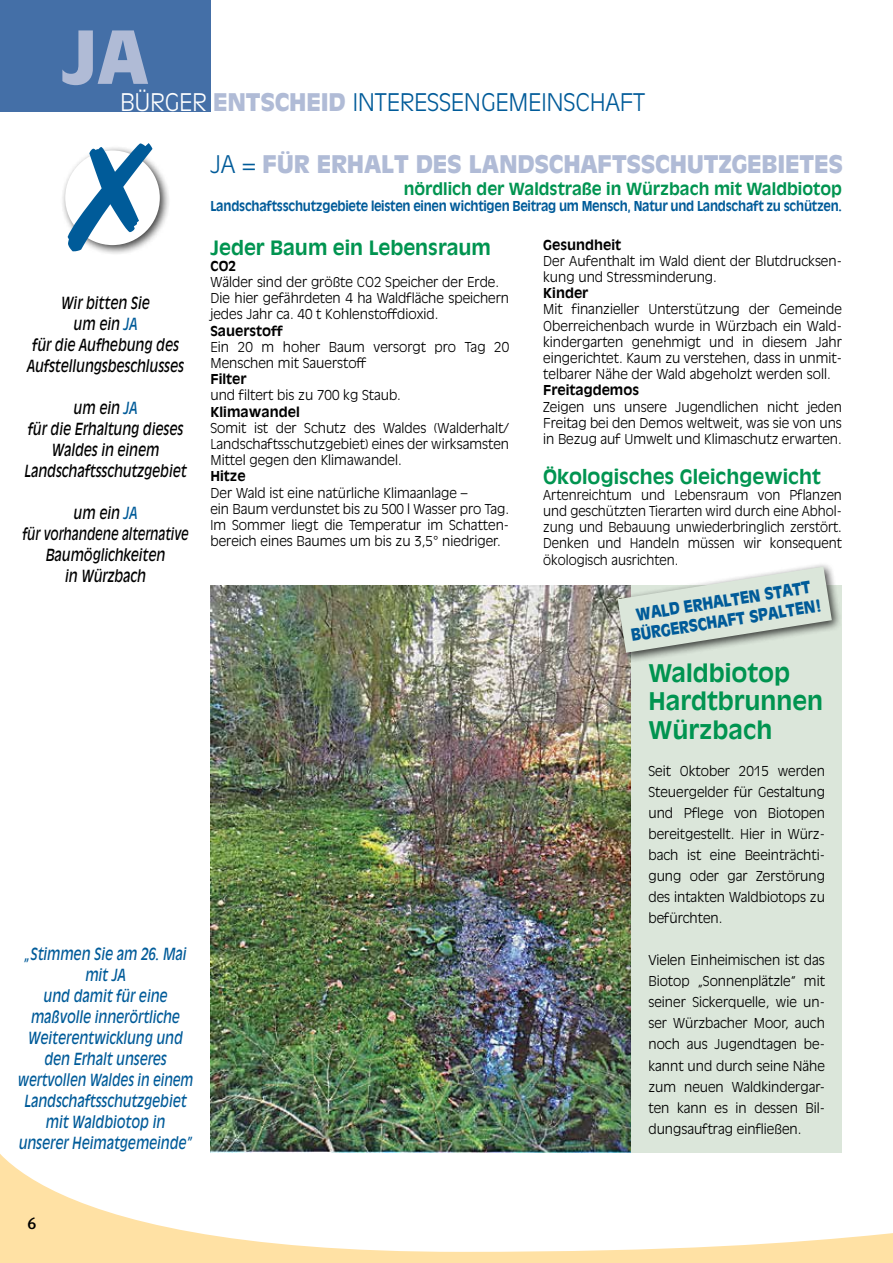
<style>
.page{position:relative;width:893px;height:1263px;background:#fff}
.page>*{position:absolute;margin:0;border:0;box-sizing:border-box;transform-origin:0 0}
.t1{font:900 72px "Antique Olive";color:#b0bbd6}
.t2{font:900 24px "Antique Olive";letter-spacing:-.01em;color:#b0bbd6}
.t3{font:300 24px "Antique Olive";letter-spacing:-.01em;color:#005b99}
.t4{font:700 24px/28.8px "Antique Olive";color:#009450}
.t5{font:700 19.5px "Antique Olive";color:#009450}
.t6{font:italic 16.5px/21px "Antique Olive";color:#000;text-align:center;scale:.8 1}
.t7{font:italic 16.5px/21px "Antique Olive";color:#005b99;text-align:center;scale:.8 1}
.t8{font:700 16.5px "Antique Olive";color:#009450}
.t9{font:900 16.5px/19.8px "Antique Olive";color:#005b99;text-align:center;scale:.9 1}
.t10{font:500 16.5px "Meta Plus";color:#000}
.t11{font:300 13.5px/16.2px "Antique Olive";color:#000;text-align:justify}
.t12{font:700 13.5px "Antique Olive";letter-spacing:-.02em;color:#005b99;scale:.9 1}
.t13{font:700 13.5px "Antique Olive";color:#000}
.s1{color:#fff}
.s2{font-weight:900;color:#b0bbd6}
.s3{font-weight:300;color:#005b99}
.s4{color:#005b99}
</style>
<div class="page">
<svg style="left:0;top:1125px;width:893px;height:138px"></svg>
<div style="left:0;top:0;width:210px;height:111px;background:#446fa7"></div>
<div style="left:60px;top:145px;width:111px;height:111px;background:#000;opacity:.75"></div>
<div style="left:65px;top:150px;width:95px;height:95px;background:#fff;border-radius:50%"></div>
<img style="left:210px;top:585px;width:420px;height:567px">
<div style="left:631px;top:585px;width:211px;height:567px;background:#dbe6da"></div>
<div style="left:613px;top:562px;width:229px;height:101px;background:#000;opacity:.75"></div>
<svg style="left:618px;top:567px;width:214px;height:86px"></svg>
<svg style="left:68px;top:145px;width:85px;height:106px"></svg>
<h1 class="t1" style="left:62px;top:14px;width:89px">JA</h1>
<h2 class="t3" style="left:120px;top:88px;width:526px"><span class="s1">BÜRGER</span> <span class="s2">ENTSCHEID</span> INTERESSENGEMEINSCHAFT</h2>
<h2 class="t2" style="left:210px;top:150px;width:634px"><span class="s3">JA =</span> FÜR ERHALT DES LANDSCHAFTSSCHUTZGEBIETES</h2>
<p class="t6" style="left:27px;top:292px;width:198px">Wir bitten Sie<br>um ein <span class="s4">JA<br></span>für die Aufhebung des<br>Aufstellungsbeschlusses</p>
<p class="t6" style="left:24px;top:397px;width:204px">um ein <span class="s4">JA<br></span>für die Erhaltung dieses<br>Waldes in einem<br>Landschaftsschutzgebiet</p>
<p class="t6" style="left:22px;top:502px;width:210px">um ein <span class="s4">JA<br></span>für vorhandene alternative<br>Baumöglichkeiten<br>in Würzbach</p>
<p class="t7" style="left:17px;top:943px;width:221px">„Stimmen Sie am 26. Mai mit JA<br>und damit für eine maßvolle innerörtliche<br>Weiterentwicklung und den Erhalt unseres wertvollen Waldes in einem<br>Landschaftsschutzgebiet mit Waldbiotop in<br>unserer Heimatgemeinde”</p>
<p class="t8" style="left:404px;top:178px;width:440px">nördlich der Waldstraße in Würzbach mit Waldbiotop</p>
<p class="t12" style="left:210px;top:198px;width:703px">Landschaftsschutzgebiete leisten einen wichtigen Beitrag um Mensch, Natur und Landschaft zu schützen.</p>
<h3 class="t5" style="left:210px;top:235px;width:282px">Jeder Baum ein Lebensraum</h3>
<p class="t13" style="left:210px;top:258px;width:27px">CO2</p>
<p class="t11" style="left:210px;top:273px;width:300px;text-align:left">Wälder sind der größte CO2 Speicher der Erde.<br>Die hier gefährdeten 4 ha Waldfläche speichern jedes Jahr ca. 40 t Kohlenstoffdioxid.</p>
<p class="t13" style="left:210px;top:322px;width:74px">Sauerstoff</p>
<p class="t11" style="left:210px;top:338px;width:300px">Ein 20 m hoher Baum versorgt pro Tag 20<br>Menschen mit Sauerstoff</p>
<p class="t13" style="left:210px;top:371px;width:37px">Filter</p>
<p class="t11" style="left:210px;top:387px;width:192px">und filtert bis zu 700 kg Staub.</p>
<p class="t13" style="left:210px;top:403px;width:91px">Klimawandel</p>
<p class="t11" style="left:210px;top:419px;width:300px">Somit ist der Schutz des Waldes (Walderhalt/ Landschaftsschutzgebiet) eines der wirksamsten Mittel gegen den Klimawandel.</p>
<p class="t13" style="left:210px;top:468px;width:37px">Hitze</p>
<p class="t11" style="left:210px;top:484px;width:300px;text-align:left">Der Wald ist eine natürliche Klimaanlage –<br>ein Baum verdunstet bis zu 500 l Wasser pro Tag.<br>Im Sommer liegt die Temperatur im Schatten&shy;bereich eines Baumes um bis zu 3,5° niedriger.</p>
<p class="t13" style="left:543px;top:236px;width:80px">Gesundheit</p>
<p class="t11" style="left:543px;top:252px;width:300px">Der Aufenthalt im Wald dient der Blutdrucksen&shy;kung und Stressminderung.</p>
<p class="t13" style="left:543px;top:285px;width:47px">Kinder</p>
<p class="t11" style="left:543px;top:301px;width:300px">Mit finanzieller Unterstützung der Gemeinde Oberreichenbach wurde in Würzbach ein Wald&shy;kindergarten genehmigt und in diesem Jahr eingerichtet. Kaum zu verstehen, dass in unmit&shy;telbarer Nähe der Wald abgeholzt werden soll.</p>
<p class="t13" style="left:543px;top:382px;width:97px">Freitagdemos</p>
<p class="t11" style="left:543px;top:398px;width:300px">Zeigen uns unsere Jugendlichen nicht jeden Freitag bei den Demos weltweit, was sie von uns in Bezug auf Umwelt und Klimaschutz erwarten.</p>
<h3 class="t5" style="left:543px;top:464px;width:279px">Ökologisches Gleichgewicht</h3>
<p class="t11" style="left:543px;top:486px;width:300px">Artenreichtum und Lebensraum von Pflanzen und geschützten Tierarten wird durch eine Abhol&shy;zung und Bebauung unwiederbringlich zerstört.<br>Denken und Handeln müssen wir konsequent ökologisch ausrichten.</p>
<p class="t9" style="left:626px;top:605px;width:216px;rotate:-9deg">WALD ERHALTEN STATT<br>BÜRGERSCHAFT SPALTEN!</p>
<h2 class="t4" style="left:648px;top:657px;width:176px">Waldbiotop<br>Hardtbrunnen<br>Würzbach</h2>
<p class="t11" style="left:648px;top:760px;width:178px;line-height:21px">Seit Oktober 2015 werden Steuergelder für Gestaltung und Pflege von Biotopen bereitgestellt. Hier in Würz&shy;bach ist eine Beeinträchti&shy;gung oder gar Zerstörung des intakten Waldbiotops zu befürchten.</p>
<p class="t11" style="left:648px;top:949px;width:178px;line-height:21px">Vielen Einheimischen ist das Biotop „Sonnenplätzle“ mit seiner Sickerquelle, wie un&shy;ser Würzbacher Moor, auch noch aus Jugendtagen be&shy;kannt und durch seine Nähe zum neuen Waldkindergar&shy;ten kann es in dessen Bil&shy;dungsauftrag einfließen.</p>
<p class="t10" style="left:27px;top:1214px;width:11px">6</p>
</div>
